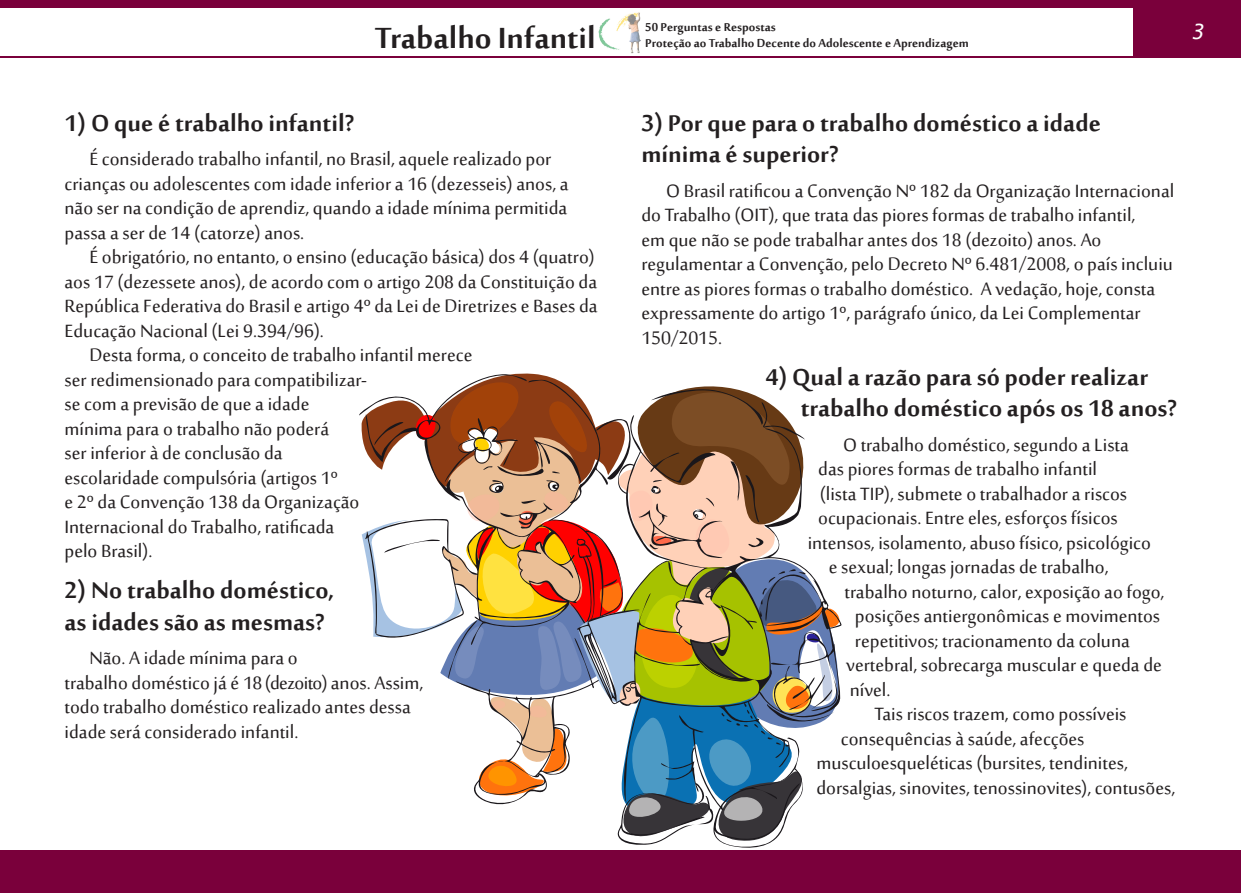
<style>
.page{position:relative;width:1241px;height:893px;background:#fff}
.page>*{position:absolute;margin:0;border:0;box-sizing:border-box;transform-origin:0 0}
.t1{font:700 40.25px "Sakkal Majalla";color:#231f20}
.Pergunta_roxo{font:700 31.5px/31.5px "Sakkal Majalla";color:#231f20}
.resposta_verde{font:24.5px/24.5px "Sakkal Majalla";color:#231f20}
.t2{font:italic 21px "Lucida Sans";color:#fff}
.t3{font:700 15.75px/17px "Sakkal Majalla";color:#231f20}
</style>
<div class="page">
<div style="left:0;top:850px;width:1240px;height:43px;background:#7a003b"></div>
<div style="left:0;top:0;width:1240px;height:7px;background:#7a003b"></div>
<div style="left:1132px;top:7px;width:108px;height:50px;background:#7a003b"></div>
<img style="left:598px;top:12px;width:43px;height:41px">
<hr style="left:0;top:57px;width:1240px;height:1px;background:#7a003b">
<svg style="left:360px;top:373px;width:482px;height:472px"></svg>
<h1 class="t1" style="left:375px;top:15px;width:222px">Trabalho Infantil</h1>
<p class="t3" style="left:645px;top:19px;width:325px">50 Perguntas e Respostas<br>Proteção ao Trabalho Decente do Adolescente e Aprendizagem</p>
<p class="t2" style="left:1190px;top:20px;width:15px">3</p>
<p class="Pergunta_roxo" style="left:64px;top:109px;width:291px">1) O que é trabalho infantil?</p>
<p class="resposta_verde" style="left:64px;top:148px;width:505px;text-indent:25px">É considerado trabalho infantil, no Brasil, aquele realizado por crianças ou adolescentes com idade inferior a 16 (dezesseis) anos, a não ser na condição de aprendiz, quando a idade mínima permitida passa a ser de 14 (catorze) anos.</p>
<p class="resposta_verde" style="left:64px;top:246px;width:534px;text-indent:25px">É obrigatório, no entanto, o ensino (educação básica) dos 4 (quatro) aos 17 (dezessete anos), de acordo com o artigo 208 da Constituição da República Federativa do Brasil e artigo 4º da Lei de Diretrizes e Bases da Educação Nacional (Lei 9.394/96).</p>
<p class="resposta_verde" style="left:64px;top:344px;width:409px;text-indent:25px">Desta forma, o conceito de trabalho infantil merece ser redimensionado para compatibilizar-<br>se com a previsão de que a idade<br>mínima para o trabalho não poderá<br>ser inferior à de conclusão da<br>escolaridade compulsória (artigos 1º<br>e 2º da Convenção 138 da Organização<br>Internacional do Trabalho, ratificada<br>pelo Brasil).</p>
<p class="Pergunta_roxo" style="left:64px;top:577px;width:271px">2) No trabalho doméstico, as idades são as mesmas?</p>
<p class="resposta_verde" style="left:64px;top:647px;width:360px;text-indent:25px">Não. A idade mínima para o<br>trabalho doméstico já é 18 (dezoito) anos. Assim, todo trabalho doméstico realizado antes dessa idade será considerado infantil.</p>
<p class="Pergunta_roxo" style="left:641px;top:109px;width:461px">3) Por que para o trabalho doméstico a idade mínima é superior?</p>
<p class="resposta_verde" style="left:641px;top:180px;width:534px;text-indent:25px">O Brasil ratificou a Convenção Nº 182 da Organização Internacional do Trabalho (OIT), que trata das piores formas de trabalho infantil,<br>em que não se pode trabalhar antes dos 18 (dezoito) anos. Ao regulamentar a Convenção, pelo Decreto Nº 6.481/2008, o país incluiu entre as piores formas o trabalho doméstico. A vedação, hoje, consta expressamente do artigo 1º, parágrafo único, da Lei Complementar 150/2015.</p>
<p class="Pergunta_roxo" style="left:800px;top:364px;width:377px;text-indent:-35px">4) Qual a razão para só poder realizar trabalho doméstico após os 18 anos?</p>
<p class="resposta_verde" style="left:842px;top:434px;width:287px">O trabalho doméstico, segundo a Lista</p>
<p class="resposta_verde" style="left:818px;top:458px;width:280px">das piores formas de trabalho infantil</p>
<p class="resposta_verde" style="left:819px;top:483px;width:308px">(lista TIP), submete o trabalhador a riscos</p>
<p class="resposta_verde" style="left:818px;top:507px;width:301px">ocupacionais. Entre eles, esforços físicos</p>
<p class="resposta_verde" style="left:807px;top:532px;width:344px">intensos, isolamento, abuso físico, psicológico</p>
<p class="resposta_verde" style="left:828px;top:556px;width:281px">e sexual; longas jornadas de trabalho,</p>
<p class="resposta_verde" style="left:844px;top:581px;width:321px">trabalho noturno, calor, exposição ao fogo,</p>
<p class="resposta_verde" style="left:854px;top:605px;width:306px">posições antiergonômicas e movimentos</p>
<p class="resposta_verde" style="left:854px;top:630px;width:276px">repetitivos; tracionamento da coluna</p>
<p class="resposta_verde" style="left:846px;top:654px;width:317px">vertebral, sobrecarga muscular e queda de</p>
<p class="resposta_verde" style="left:849px;top:679px;width:42px">nível.</p>
<p class="resposta_verde" style="left:874px;top:703px;width:253px">Tais riscos trazem, como possíveis</p>
<p class="resposta_verde" style="left:840px;top:728px;width:245px">consequências à saúde, afecções</p>
<p class="resposta_verde" style="left:816px;top:752px;width:313px">musculoesqueléticas (bursites, tendinites,</p>
<p class="resposta_verde" style="left:816px;top:777px;width:360px">dorsalgias, sinovites, tenossinovites), contusões,</p>
</div>
